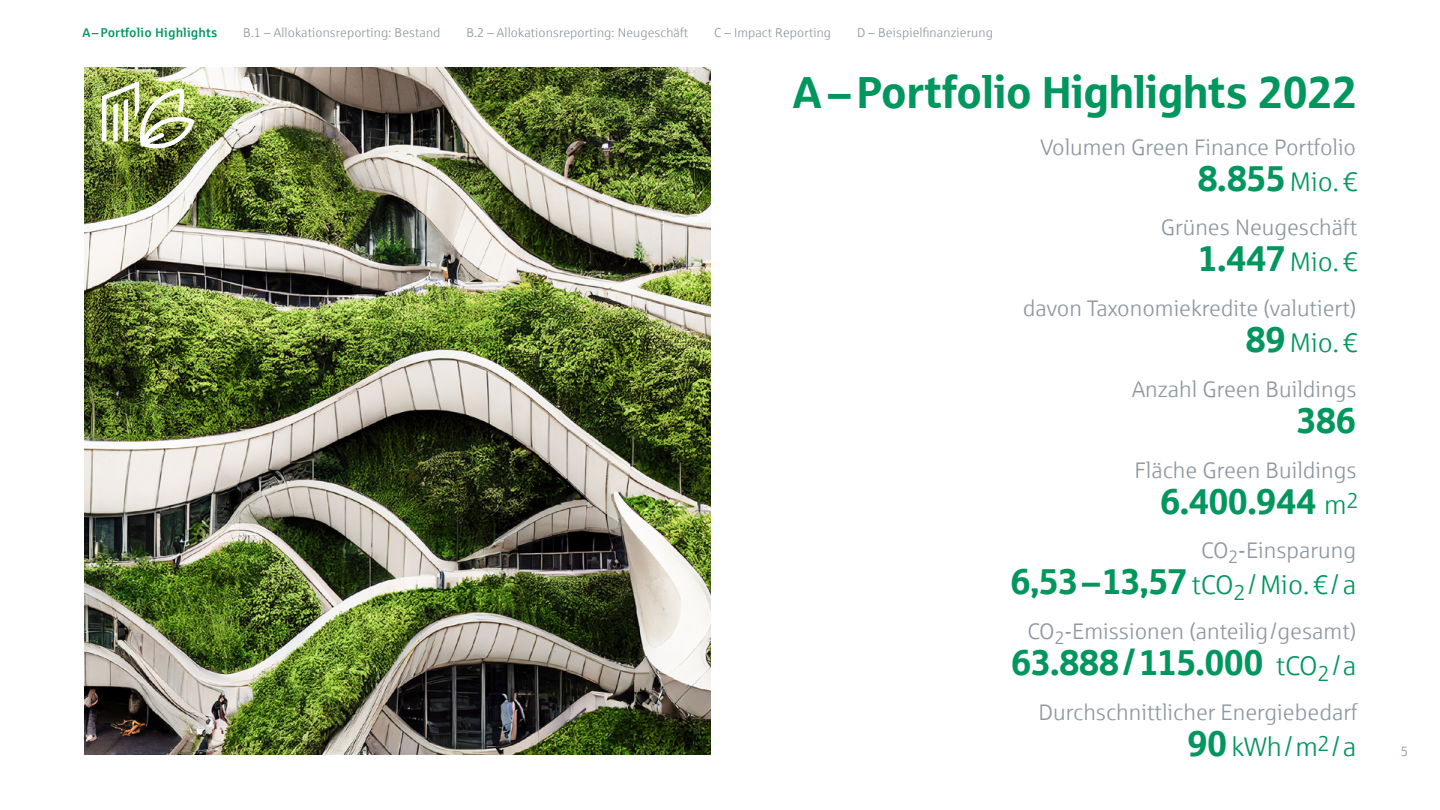
<style>
.page{position:relative;width:1440px;height:810px;background:#fff}
.page>*{position:absolute;margin:0;border:0;box-sizing:border-box;transform-origin:0 0}
.t1{font:45px "Sparkasse Head";letter-spacing:.01em;color:#00965e}
.t2{font:36px "Sparkasse Head";color:#00965e}
.t3{font:27px "Sparkasse Lt";color:#00965e}
.t4{font:22.5px "Sparkasse Lt";color:#8c97a1}
.t5{font:13.5px "Sparkasse Lt";color:#8c97a1}
.t6{font:12.75px "Sparkasse Lt";letter-spacing:.01em;color:#8c97a1}
.t7{font:500 12.75px "Sparkasse";letter-spacing:.01em;color:#00965e}
.s1{font-family:"Sparkasse Lt";font-size:27px}
.s2{font-family:"Sparkasse Head";font-size:36px}
.s3{font-family:"Sparkasse Lt";font-size:21.6px}
</style>
<div class="page">
<img style="left:84px;top:68px;width:627px;height:687px">
<img style="left:102px;top:81px;width:92px;height:68px">
<p class="t7" style="left:82px;top:24px;width:136px">A–Portfolio Highlights</p>
<p class="t6" style="left:243px;top:24px;width:199px">B.1 – Allokationsreporting: Bestand</p>
<p class="t6" style="left:466px;top:24px;width:223px">B.2 – Allokationsreporting: Neugeschäft</p>
<p class="t6" style="left:714px;top:24px;width:119px">C – Impact Reporting</p>
<p class="t6" style="left:857px;top:24px;width:137px">D – Beispielfinanzierung</p>
<h1 class="t1" style="left:793px;top:64px;width:565px">A– Portfolio Highlights 2022</h1>
<p class="t4" style="left:1040px;top:133px;width:317px">Volumen Green Finance Portfolio</p>
<h2 class="t2" style="left:1198px;top:155px;width:162px">8.855 <span class="s1">Mio.€</span></h2>
<p class="t4" style="left:1161px;top:214px;width:198px">Grünes Neugeschäft</p>
<h2 class="t2" style="left:1199px;top:236px;width:160px">1.447 <span class="s1">Mio.€</span></h2>
<p class="t4" style="left:1023px;top:295px;width:335px">davon Taxonomiekredite (valutiert)</p>
<p class="t3" style="left:1246px;top:327px;width:113px"><span class="s2">89</span> Mio.€</p>
<p class="t4" style="left:1132px;top:376px;width:226px">Anzahl Green Buildings</p>
<h2 class="t2" style="left:1297px;top:397px;width:60px">386</h2>
<p class="t4" style="left:1135px;top:457px;width:223px">Fläche Green Buildings</p>
<h2 class="t2" style="left:1160px;top:478px;width:200px">6.400.944 <span class="s1">m</span><span class="s3">2</span></h2>
<p class="t4" style="left:1201px;top:537px;width:156px">CO<sub>2</sub>-Einsparung</p>
<p class="t3" style="left:1011px;top:569px;width:347px"><span class="s2">6,53 –13,57</span> tCO<sub>2</sub> / Mio.€/ a</p>
<p class="t4" style="left:1027px;top:618px;width:331px">CO<sub>2</sub>-Emissionen (anteilig/gesamt)</p>
<h2 class="t2" style="left:1012px;top:640px;width:346px">63.888/115.000 <span class="s1">tCO</span><sub>2</sub> <span class="s1">/a</span></h2>
<p class="t4" style="left:1038px;top:699px;width:321px">Durchschnittlicher Energiebedarf</p>
<p class="t3" style="left:1188px;top:731px;width:170px"><span class="s2">90</span>kWh/m<sup>2</sup>/a</p>
<p class="t5" style="left:1401px;top:743px;width:9px">5</p>
</div>
